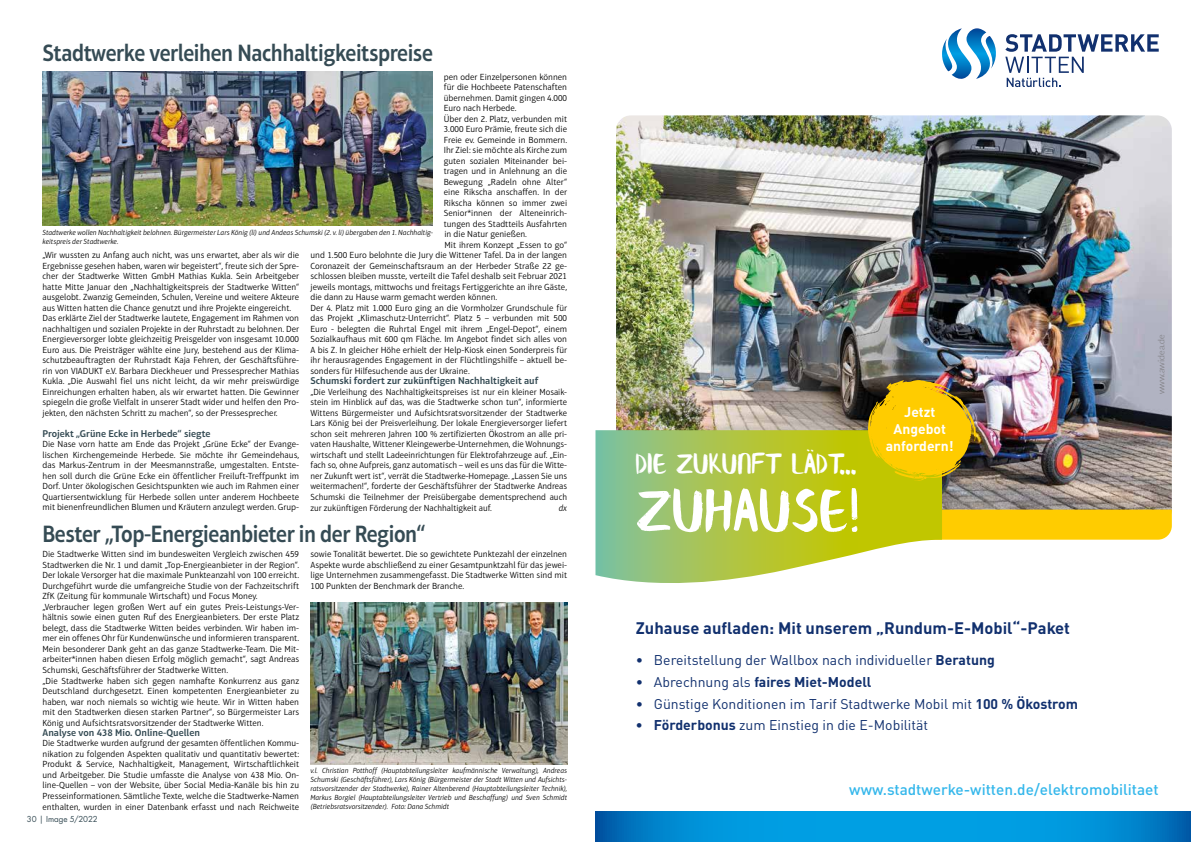
<style>
.page{position:relative;width:1191px;height:842px;background:#fff}
.page>*{position:absolute;margin:0;border:0;box-sizing:border-box;transform-origin:0 0}
.t1{font:66.6px "Banaue Extended";color:#fff}
.t2{font:31.9px "Banaue Extended";color:#fff}
.t3{font:600 24px "Aptifer Sans LT Pro";letter-spacing:-.02em;color:#354b54;scale:.9 1}
.t4{font:700 16.5px "DINOT";color:#11306e}
.t5{font:500 15.3px "DINOT";color:#34b7eb}
.t6{font:14px "DINOT";color:#11306e}
.t7{font:700 14px "DINOT";color:#11306e}
.t8{font:700 13.9px/16.7px "DINOT";color:#fff;text-align:center}
.t9{font:600 10px "Aptifer Sans LT Pro";color:#354b54}
.t10{font:300 9px/10.5px "Aptifer Sans LT Pro";color:#000;text-align:justify}
.t11{font:300 9px "Lato";color:#706f6f}
.t12{font:italic 300 9px "Aptifer Sans LT Pro";color:#000}
.t13{font:8px "Futura LT Pro";color:#354b54}
.t14{font:italic 300 7.5px/9px "Aptifer Sans LT Pro";color:#000}
.s1{font-weight:700}
.s2{font-weight:400}
</style>
<div class="page">
<img style="left:43px;top:71px;width:389px;height:154px">
<img style="left:616px;top:115px;width:555px;height:395px">
<svg style="left:595px;top:811px;width:596px;height:31px;background:#0091d7"></svg>
<svg style="left:1005px;top:34px;width:153px;height:53px"></svg>
<svg style="left:942px;top:28px;width:54px;height:51px"></svg>
<div style="left:942px;top:510px;width:229px;height:30px;background:#fc0"></div>
<svg style="left:595px;top:430px;width:347px;height:153px;background:#b3ca58"></svg>
<img style="left:868px;top:380px;width:107px;height:101px">
<img style="left:310px;top:602px;width:257px;height:162px">
<h3 class="t3" style="left:43px;top:39px;width:435px">Stadtwerke verleihen Nachhaltigkeitspreise</h3>
<p class="t10" style="left:444px;top:71px;width:125px">pen oder Einzelpersonen können</p>
<p class="t10" style="left:444px;top:82px;width:125px">für die Hochbeete Patenschaften</p>
<p class="t10" style="left:444px;top:93px;width:125px">übernehmen. Damit gingen 4.000</p>
<p class="t10" style="left:444px;top:103px;width:74px">Euro nach Herbede.</p>
<p class="t10" style="left:444px;top:114px;width:125px">Über den 2. Platz, verbunden mit</p>
<p class="t10" style="left:444px;top:124px;width:125px">3.000 Euro Prämie, freute sich die</p>
<p class="t10" style="left:444px;top:135px;width:125px">Freie ev. Gemeinde in Bommern.</p>
<p class="t10" style="left:444px;top:145px;width:125px">Ihr Ziel: sie möchte als Kirche zum</p>
<p class="t10" style="left:444px;top:156px;width:125px">guten sozialen Miteinander bei-</p>
<p class="t10" style="left:444px;top:166px;width:125px">tragen und in Anlehnung an die</p>
<p class="t10" style="left:444px;top:177px;width:125px">Bewegung „Radeln ohne Alter“</p>
<p class="t10" style="left:444px;top:187px;width:125px">eine Rikscha anschaffen. In der</p>
<p class="t10" style="left:444px;top:198px;width:125px">Rikscha können so immer zwei</p>
<p class="t10" style="left:444px;top:208px;width:125px">Senior*innen der Alteneinrich-</p>
<p class="t10" style="left:444px;top:219px;width:125px">tungen des Stadtteils Ausfahrten</p>
<p class="t10" style="left:444px;top:229px;width:84px">in die Natur genießen.</p>
<p class="t10" style="left:444px;top:240px;width:124px">Mit ihrem Konzept „Essen to go“</p>
<p class="t10" style="left:310px;top:250px;width:258px">und 1.500 Euro belohnte die Jury die Wittener Tafel. Da in der langen</p>
<p class="t10" style="left:310px;top:261px;width:258px">Coronazeit der Gemeinschaftsraum an der Herbeder Straße 22 ge-</p>
<p class="t10" style="left:310px;top:271px;width:258px">schlossen bleiben musste, verteilt die Tafel deshalb seit Februar 2021</p>
<p class="t10" style="left:310px;top:282px;width:258px">jeweils montags, mittwochs und freitags Fertiggerichte an ihre Gäste,</p>
<p class="t10" style="left:310px;top:292px;width:188px">die dann zu Hause warm gemacht werden können.</p>
<p class="t10" style="left:310px;top:303px;width:258px">Der 4. Platz mit 1.000 Euro ging an die Vormholzer Grundschule für</p>
<p class="t10" style="left:310px;top:313px;width:258px">das Projekt „Klimaschutz-Unterricht“. Platz 5 – verbunden mit 500</p>
<p class="t10" style="left:310px;top:324px;width:258px">Euro - belegten die Ruhrtal Engel mit ihrem „Engel-Depot“, einem</p>
<p class="t10" style="left:310px;top:334px;width:258px">Sozialkaufhaus mit 600 qm Fläche. Im Angebot findet sich alles von</p>
<p class="t10" style="left:310px;top:345px;width:258px">A bis Z. In gleicher Höhe erhielt der Help-Kiosk einen Sonderpreis für</p>
<p class="t10" style="left:310px;top:355px;width:258px">ihr herausragendes Engagement in der Flüchtlingshilfe – aktuell be-</p>
<p class="t10" style="left:310px;top:366px;width:161px">sonders für Hilfesuchende aus der Ukraine.</p>
<p class="t9" style="left:310px;top:375px;width:229px">Schumski fordert zur zukünftigen Nachhaltigkeit auf</p>
<p class="t10" style="left:310px;top:386px;width:258px">„Die Verleihung des Nachhaltigkeitspreises ist nur ein kleiner Mosaik&shy;stein im Hinblick auf das, was die Stadtwerke schon tun“, informierte Wittens Bürgermeister und Aufsichtsratsvorsitzender der Stadtwerke Lars König bei der Preisverleihung. Der lokale Energieversorger liefert schon seit mehreren Jahren 100 % zertifizierten Ökostrom an alle pri&shy;vaten Haushalte, Wittener Kleingewerbe-Unternehmen, die Wohnungs&shy;wirtschaft und stellt Ladeeinrichtungen für Elektrofahrzeuge auf. „Ein&shy;fach so, ohne Aufpreis, ganz automatisch – weil es uns das für die Witte&shy;ner Zukunft wert ist“, verrät die Stadtwerke-Homepage. „Lassen Sie uns weitermachen!“, forderte der Geschäftsführer der Stadtwerke Andreas Schumski die Teilnehmer der Preisübergabe dementsprechend auch zur zukünftigen Förderung der Nachhaltigkeit auf.</p>
<p class="t14" style="left:43px;top:228px;width:392px">Stadtwerke wollen Nachhaltigkeit belohnen. Bürgermeister Lars König (li) und Andeas Schumski (2. v. li) übergaben den 1. Nachhaltig&shy;keitspreis der Stadtwerke.</p>
<p class="t10" style="left:43px;top:250px;width:258px;text-align:left">„Wir wussten zu Anfang auch nicht, was uns erwartet, aber als wir die Ergebnisse gesehen haben, waren wir begeistert“, freute sich der Spre&shy;cher der Stadtwerke Witten GmbH Mathias Kukla. Sein Arbeitgeber hatte Mitte Januar den „Nachhaltigkeitspreis der Stadtwerke Witten“ ausgelobt. Zwanzig Gemeinden, Schulen, Vereine und weitere Akteure aus Witten hatten die Chance genutzt und ihre Projekte eingereicht.<br>Das erklärte Ziel der Stadtwerke lautete, Engagement im Rahmen von nachhaltigen und sozialen Projekte in der Ruhrstadt zu belohnen. Der Energieversorger lobte gleichzeitig Preisgelder von insgesamt 10.000<br>Euro aus. Die Preisträger wählte eine Jury, bestehend aus der Klima&shy;schutzbeauftragten der Ruhrstadt Kaja Fehren, der Geschäftsführe&shy;rin von VIADUKT e.V. Barbara Dieckheuer und Pressesprecher Mathias Kukla. „Die Auswahl fiel uns nicht leicht, da wir mehr preiswürdige Einreichungen erhalten haben, als wir erwartet hatten. Die Gewinner spiegeln die große Vielfalt in unserer Stadt wider und helfen den Pro&shy;jekten, den nächsten Schritt zu machen“, so der Pressesprecher.</p>
<p class="t9" style="left:43px;top:428px;width:169px">Projekt „Grüne Ecke in Herbede“ siegte</p>
<p class="t10" style="left:43px;top:439px;width:258px">Die Nase vorn hatte am Ende das Projekt „Grüne Ecke“ der Evange&shy;lischen Kirchengemeinde Herbede. Sie möchte ihr Gemeindehaus, das Markus-Zentrum in der Meesmannstraße, umgestalten. Entste&shy;hen soll durch die Grüne Ecke ein öffentlicher Freiluft-Treffpunkt im Dorf. Unter ökologischen Gesichtspunkten wie auch im Rahmen einer Quartiersentwicklung für Herbede sollen unter anderem Hochbeete mit bienenfreundlichen Blumen und Kräutern anzulegt werden. Grup-</p>
<p class="t12" style="left:559px;top:503px;width:10px">dx</p>
<h3 class="t3" style="left:43px;top:519px;width:427px">Bester „Top-Energieanbieter in der Region“</h3>
<p class="t10" style="left:43px;top:549px;width:258px;text-align:left">Die Stadtwerke Witten sind im bundesweiten Vergleich zwischen 459<br>Stadtwerken die Nr. 1 und damit „Top-Energieanbieter in der Region“.<br>Der lokale Versorger hat die maximale Punkteanzahl von 100 erreicht.<br>Durchgeführt wurde die umfangreiche Studie von der Fachzeitschrift ZfK (Zeitung für kommunale Wirtschaft) und Focus Money. „Verbraucher legen großen Wert auf ein gutes Preis-Leistungs-Ver&shy;hältnis sowie einen guten Ruf des Energieanbieters. Der erste Platz belegt, dass die Stadtwerke Witten beides verbinden. Wir haben im&shy;mer ein offenes Ohr für Kundenwünsche und informieren transparent.<br>Mein besonderer Dank geht an das ganze Stadtwerke-Team. Die Mit&shy;arbeiter*innen haben diesen Erfolg möglich gemacht“, sagt Andreas Schumski, Geschäftsführer der Stadtwerke Witten.<br>„Die Stadtwerke haben sich gegen namhafte Konkurrenz aus ganz Deutschland durchgesetzt. Einen kompetenten Energieanbieter zu haben, war noch niemals so wichtig wie heute. Wir in Witten haben mit den Stadtwerken diesen starken Partner“, so Bürgermeister Lars König und Aufsichtsratsvorsitzender der Stadtwerke Witten.</p>
<p class="t9" style="left:43px;top:727px;width:159px">Analyse von 438 Mio. Online-Quellen</p>
<p class="t10" style="left:43px;top:738px;width:258px">Die Stadtwerke wurden aufgrund der gesamten öffentlichen Kommu&shy;nikation zu folgenden Aspekten qualitativ und quantitativ bewertet:<br>Produkt &amp; Service, Nachhaltigkeit, Management, Wirtschaftlichkeit und Arbeitgeber. Die Studie umfasste die Analyse von 438 Mio. On&shy;line-Quellen – von der Website, über Social Media-Kanäle bis hin zu Presseinformationen. Sämtliche Texte, welche die Stadtwerke-Namen enthalten, wurden in einer Datenbank erfasst und nach Reichweite</p>
<p class="t13" style="left:27px;top:814px;width:72px">30 | Image 5/2022</p>
<p class="t10" style="left:310px;top:549px;width:258px">sowie Tonalität bewertet. Die so gewichtete Punktezahl der einzelnen Aspekte wurde abschließend zu einer Gesamtpunktzahl für das jewei&shy;lige Unternehmen zusammengefasst. Die Stadtwerke Witten sind mit 100 Punkten der Benchmark der Branche.</p>
<p class="t14" style="left:310px;top:766px;width:258px;text-align:justify">v.l. Christian Potthoff (Hauptabteilungsleiter kaufmännische Verwaltung), Andreas Schumski (Geschäftsführer), Lars König (Bürgermeister der Stadt Witten und Aufsichts&shy;ratsvorsitzender der Stadtwerke), Rainer Altenberend (Hauptabteilungsleiter Technik), Markus Borgiel (Hauptabteilungsleiter Vertrieb und Beschaffung) und Sven Schmidt (Betriebsratsvorsitzender). Foto: Dana Schmidt</p>
<h2 class="t2" style="left:635px;top:444px;width:222px">DIE ZUKUNFT LÄDT...</h2>
<h1 class="t1" style="left:636px;top:470px;width:226px">ZUHAUSE!</h1>
<h3 class="t8" style="left:886px;top:403px;width:69px">Jetzt<br>Angebot anfordern!</h3>
<h3 class="t4" style="left:636px;top:618px;width:436px">Zuhause aufladen: Mit unserem „Rundum-E-Mobil“-Paket</h3>
<h3 class="t6" style="left:636px;top:651px;width:360px">• Bereitstellung der Wallbox nach individueller <span class="s1">Beratung</span></h3>
<h3 class="t7" style="left:636px;top:672px;width:237px"><span class="s2">• Abrechnung als</span> faires Miet-Modell</h3>
<h3 class="t6" style="left:636px;top:695px;width:444px">• Günstige Konditionen im Tarif Stadtwerke Mobil mit <span class="s1">100 % Ökostrom</span></h3>
<h3 class="t6" style="left:636px;top:716px;width:294px"><span class="s1">• Förderbonus</span> zum Einstieg in die E-Mobilität</h3>
<p class="t11" style="left:1156px;top:394px;width:61px;rotate:-90deg">www.awidea.de</p>
<h3 class="t5" style="left:849px;top:780px;width:311px">www.stadtwerke-witten.de/elektromobilitaet</h3>
</div>
